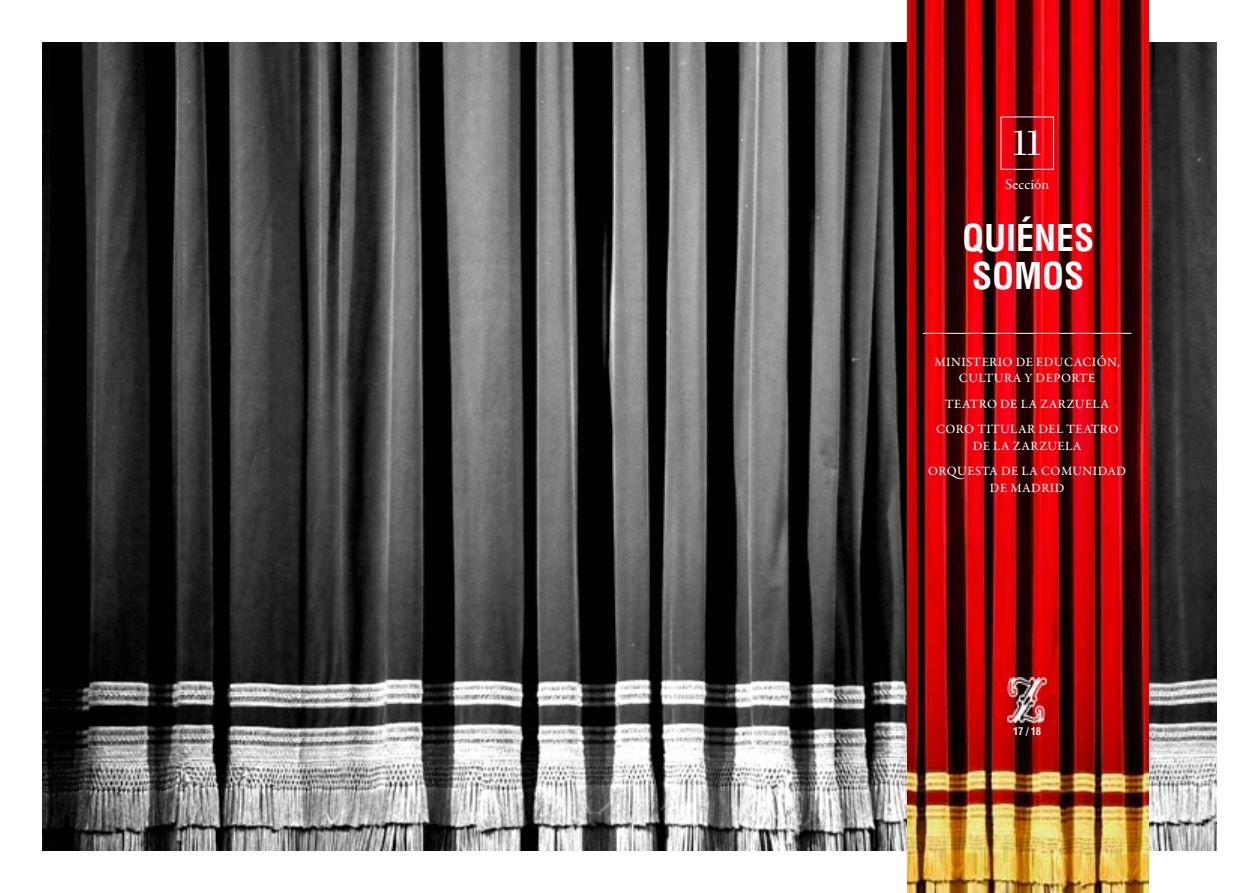
<style>
.page{position:relative;width:1259px;height:893px;background:#fff}
.page>*{position:absolute;margin:0;border:0;box-sizing:border-box;transform-origin:0 0}
.t1{font:38.25px "Bodoni";color:#fff}
.t2{font:700 condensed 36px/37.5px "Helvetica LT Std";color:#fff}
.t3{font:15px "Garamond Premr Pro";color:#fff}
.t4{font:500 12.75px/25.5px "Garamond Premr Pro";letter-spacing:.035em;color:#fff;text-align:center}
.t5{font:700 condensed 10.5px "Helvetica LT Std";color:#fff}
</style>
<div class="page">
<img style="left:43px;top:43px;width:1173px;height:807px">
<img style="left:908px;top:0;width:240px;height:893px">
<img style="left:1007px;top:678px;width:39px;height:44px">
<hr style="left:923px;top:333px;width:208px;height:1px;background:#fff">
<h1 class="t1" style="left:1010px;top:120px;width:34px">11</h1>
<p class="t3" style="left:1005px;top:175px;width:45px">Sección</p>
<h2 class="t2" style="left:962px;top:219px;width:134px">QUIÉNES<br>SOMOS</h2>
<p class="t4" style="left:934px;top:354px;width:187px;line-height:16.5px">MINISTERIO DE EDUCACIÓN,<br>CULTURA Y DEPORTE</p>
<p class="t4" style="left:936px;top:391px;width:184px">TEATRO DE LA ZARZUELA<br>CORO TITULAR DEL TEATRO</p>
<p class="t4" style="left:928px;top:433px;width:200px">DE LA ZARZUELA<br>ORQUESTA DE LA COMUNIDAD</p>
<p class="t4" style="left:990px;top:475px;width:76px">DE MADRID</p>
<p class="t5" style="left:1013px;top:725px;width:30px">17 /18</p>
</div>
